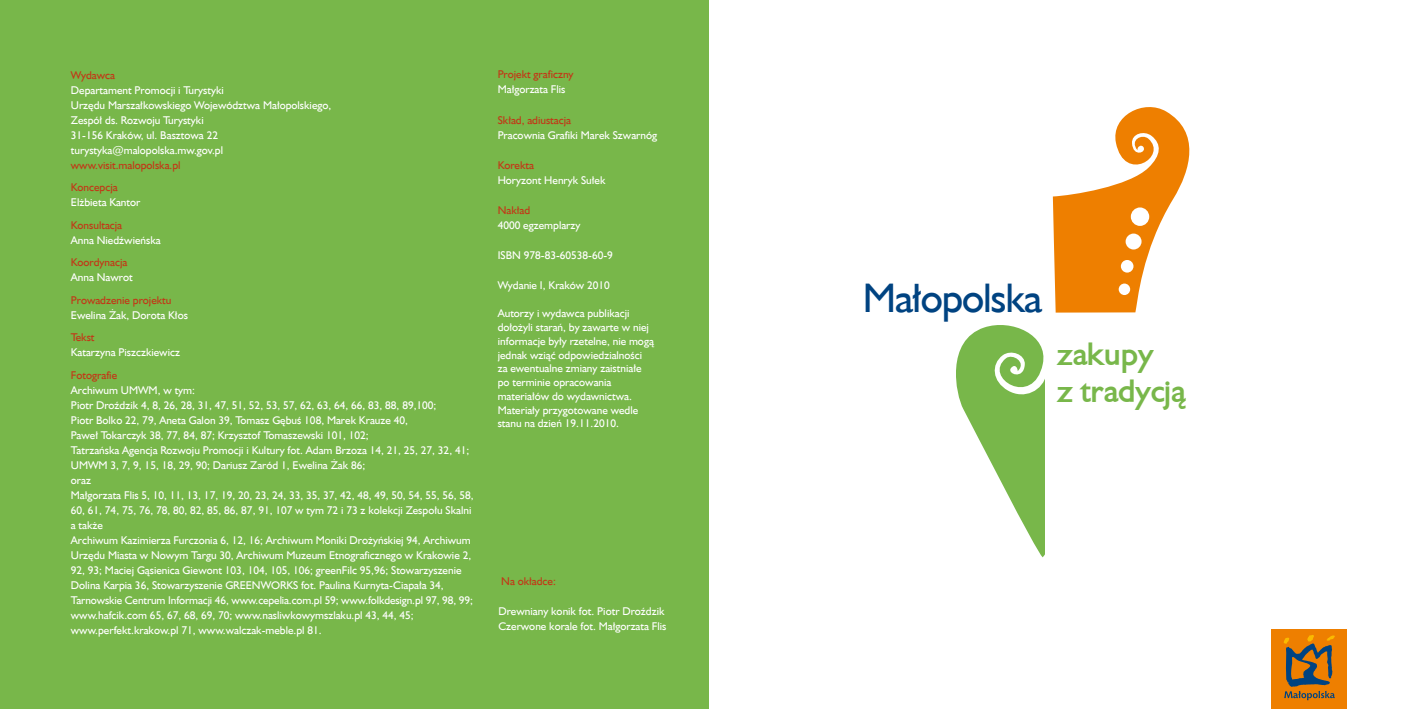
<style>
.page{position:relative;width:1418px;height:709px;background:#fff}
.page>*{position:absolute;margin:0;border:0;box-sizing:border-box;transform-origin:0 0}
.t1{font:41.25px "Humanst 521 EU Normal";letter-spacing:-.025em;color:#004381}
.t2{font:700 30px/37.5px "EFN Gilead";letter-spacing:-.025em;color:#78b74a}
.t3{font:11.25px/15px "Humanst 521 EU Normal";color:#fff}
.t4{font:11.25px/22.5px "Humanst 521 EU Normal";color:#c33616}
</style>
<div class="page">
<svg style="left:956px;top:325px;width:89px;height:232px;fill:#78b74a"></svg>
<div style="left:0;top:0;width:709px;height:709px;background:#78b74a"></div>
<svg style="left:1052px;top:107px;width:138px;height:205px"></svg>
<div style="left:1130px;top:207px;width:19px;height:19px;background:#fff;border-radius:50%"></div>
<div style="left:1125px;top:233px;width:16px;height:16px;background:#fff;border-radius:50%"></div>
<div style="left:1120px;top:260px;width:13px;height:12px;background:#fff;border-radius:50%"></div>
<div style="left:1118px;top:283px;width:12px;height:12px;background:#fff;border-radius:50%"></div>
<div style="left:1271px;top:630px;width:75px;height:79px;background:#ee7f00"></div>
<svg style="left:1283px;top:635px;width:51px;height:65px"></svg>
<p class="t4" style="left:71px;top:63px;width:46px">Wydawca</p>
<p class="t3" style="left:71px;top:82px;width:262px">Departament Promocji i Turystyki<br>Urzędu Marszałkowskiego Województwa Małopolskiego, Zespół ds. Rozwoju Turystyki<br>31-156 Kraków, ul. Basztowa 22 turystyka@malopolska.mw.gov.pl</p>
<p class="t4" style="left:71px;top:153px;width:111px">www.visit.malopolska.pl<br>Koncepcja</p>
<p class="t3" style="left:71px;top:195px;width:71px">Elżbieta Kantor</p>
<p class="t4" style="left:71px;top:213px;width:53px">Konsultacja</p>
<p class="t3" style="left:71px;top:232px;width:91px">Anna Niedźwieńska</p>
<p class="t4" style="left:71px;top:251px;width:58px">Koordynacja</p>
<p class="t3" style="left:71px;top:270px;width:63px">Anna Nawrot</p>
<p class="t4" style="left:71px;top:288px;width:102px">Prowadzenie projektu</p>
<p class="t3" style="left:71px;top:307px;width:118px">Ewelina Żak, Dorota Kłos</p>
<p class="t4" style="left:71px;top:326px;width:25px">Tekst</p>
<p class="t3" style="left:71px;top:345px;width:111px">Katarzyna Piszczkiewicz</p>
<p class="t4" style="left:71px;top:363px;width:48px">Fotografie</p>
<p class="t3" style="left:71px;top:382px;width:404px">Archiwum UMWM, w tym:<br>Piotr Droździk 4, 8, 26, 28, 31, 47, 51, 52, 53, 57, 62, 63, 64, 66, 83, 88, 89,100;<br>Piotr Bolko 22, 79, Aneta Galon 39, Tomasz Gębuś 108, Marek Krauze 40,<br>Paweł Tokarczyk 38, 77, 84, 87; Krzysztof Tomaszewski 101, 102;<br>Tatrzańska Agencja Rozwoju Promocji i Kultury fot. Adam Brzoza 14, 21, 25, 27, 32, 41; UMWM 3, 7, 9, 15, 18, 29, 90; Dariusz Zaród 1, Ewelina Żak 86;<br>oraz<br>Małgorzata Flis 5, 10, 11, 13, 17, 19, 20, 23, 24, 33, 35, 37, 42, 48, 49, 50, 54, 55, 56, 58, 60, 61, 74, 75, 76, 78, 80, 82, 85, 86, 87, 91, 107 w tym 72 i 73 z kolekcji Zespołu Skalni a także<br>Archiwum Kazimierza Furczonia 6, 12, 16; Archiwum Moniki Drożyńskiej 94, Archiwum Urzędu Miasta w Nowym Targu 30, Archiwum Muzeum Etnograficznego w Krakowie 2, 92, 93; Maciej Gąsienica Giewont 103, 104, 105, 106; greenFilc 95,96; Stowarzyszenie Dolina Karpia 36, Stowarzyszenie GREENWORKS fot. Paulina Kurnyta-Ciapała 34, Tarnowskie Centrum Informacji 46, www.cepelia.com.pl 59; www.folkdesign.pl 97, 98, 99; www.hafcik.com 65, 67, 68, 69, 70; www.nasliwkowymszlaku.pl 43, 44, 45; www.perfekt.krakow.pl 71, www.walczak-meble.pl 81.</p>
<p class="t4" style="left:497px;top:63px;width:77px">Projekt graficzny</p>
<p class="t3" style="left:497px;top:82px;width:69px">Małgorzata Flis</p>
<p class="t4" style="left:497px;top:108px;width:75px">Skład, adiustacja</p>
<p class="t3" style="left:497px;top:127px;width:161px">Pracownia Grafiki Marek Szwarnóg</p>
<p class="t4" style="left:497px;top:153px;width:38px">Korekta</p>
<p class="t3" style="left:497px;top:172px;width:109px">Horyzont Henryk Sułek</p>
<p class="t4" style="left:497px;top:198px;width:34px">Nakład</p>
<p class="t3" style="left:497px;top:217px;width:84px">4000 egzemplarzy</p>
<p class="t3" style="left:497px;top:247px;width:117px">ISBN 978-83-60538-60-9</p>
<p class="t3" style="left:497px;top:277px;width:114px">Wydanie I, Kraków 2010</p>
<p class="t3" style="left:497px;top:306px;width:158px;line-height:13.8px">Autorzy i wydawca publikacji dołożyli starań, by zawarte w niej informacje były rzetelne, nie mogą jednak wziąć odpowiedzialności za ewentualne zmiany zaistniałe po terminie opracowania materiałów do wydawnictwa.<br>Materiały przygotowane wedle stanu na dzień 19.11.2010.</p>
<p class="t4" style="left:501px;top:570px;width:56px">Na okładce:</p>
<p class="t3" style="left:498px;top:604px;width:169px">Drewniany konik fot. Piotr Droździk<br>Czerwone korale fot. Małgorzata Flis</p>
<h1 class="t1" style="left:862px;top:273px;width:181px">Małopolska</h1>
<h2 class="t2" style="left:1057px;top:335px;width:130px">zakupy<br>z tradycją</h2>
</div>
